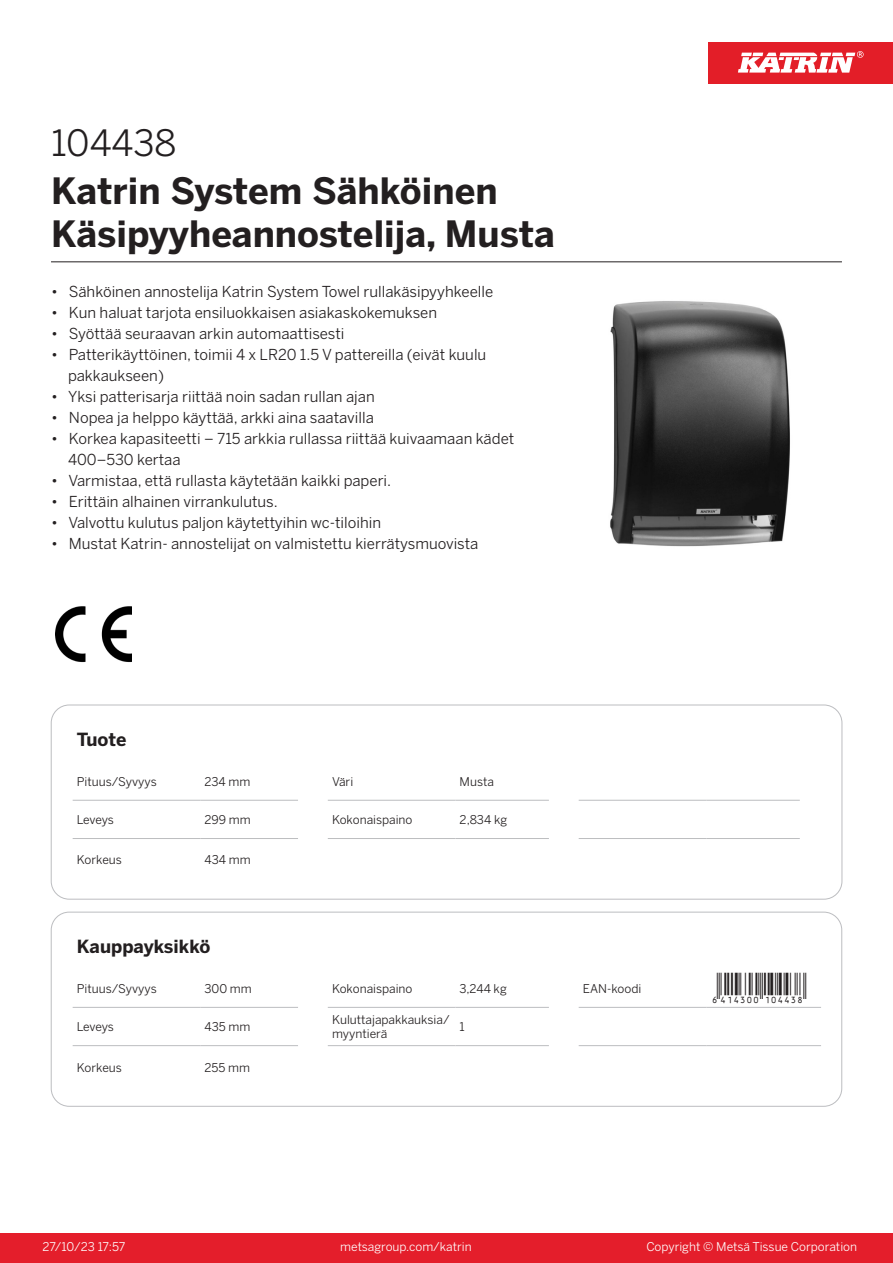
<style>
.page{position:relative;width:893px;height:1263px;background:#fff}
.page>*{position:absolute;margin:0;border:0;box-sizing:border-box;transform-origin:0 0}
.Product_Name{font:700 36px/43.2px "Benton Sans";color:#231f20}
.External_material_co{font:36px "Benton Sans";color:#231f20}
.T_EAN{font:30px "Viisas EAN Matala";color:#231f20}
.T_TableHeader{font:700 18px "Benton Sans";color:#231f20}
.MarketingBullets{font:15px/21px "Benton Sans";color:#231f20}
.T_TableBody{font:12px/14.4px "Benton Sans";color:#231f20}
.t1{font:12px "Benton Sans";color:#fff}
</style>
<div class="page">
<div style="left:0;top:1233px;width:893px;height:30px;background:#e41e2b"></div>
<div style="left:708px;top:43px;width:185px;height:41px;background:#e31e28"></div>
<svg style="left:738px;top:51px;width:126px;height:22px"></svg>
<hr style="left:73px;top:800px;width:127px;height:1px;background:#bcbdc0">
<hr style="left:200px;top:800px;width:98px;height:1px;background:#bcbdc0">
<hr style="left:328px;top:800px;width:127px;height:1px;background:#bcbdc0">
<hr style="left:455px;top:800px;width:94px;height:1px;background:#bcbdc0">
<hr style="left:579px;top:800px;width:127px;height:1px;background:#bcbdc0">
<hr style="left:706px;top:800px;width:94px;height:1px;background:#bcbdc0">
<hr style="left:73px;top:838px;width:127px;height:1px;background:#bcbdc0">
<hr style="left:200px;top:838px;width:98px;height:1px;background:#bcbdc0">
<hr style="left:328px;top:838px;width:127px;height:1px;background:#bcbdc0">
<hr style="left:455px;top:838px;width:94px;height:1px;background:#bcbdc0">
<hr style="left:579px;top:838px;width:127px;height:1px;background:#bcbdc0">
<hr style="left:706px;top:838px;width:94px;height:1px;background:#bcbdc0">
<div style="left:51px;top:705px;width:791px;height:194px;border:1px solid #bcbdc0;border-radius:18px"></div>
<hr style="left:73px;top:1007px;width:127px;height:1px;background:#bcbdc0">
<hr style="left:200px;top:1007px;width:98px;height:1px;background:#bcbdc0">
<hr style="left:328px;top:1007px;width:127px;height:1px;background:#bcbdc0">
<hr style="left:455px;top:1007px;width:94px;height:1px;background:#bcbdc0">
<hr style="left:579px;top:1007px;width:127px;height:1px;background:#bcbdc0">
<hr style="left:706px;top:1007px;width:115px;height:1px;background:#bcbdc0">
<hr style="left:73px;top:1045px;width:127px;height:1px;background:#bcbdc0">
<hr style="left:200px;top:1045px;width:98px;height:1px;background:#bcbdc0">
<hr style="left:328px;top:1045px;width:127px;height:1px;background:#bcbdc0">
<hr style="left:455px;top:1045px;width:94px;height:1px;background:#bcbdc0">
<hr style="left:579px;top:1045px;width:127px;height:1px;background:#bcbdc0">
<hr style="left:706px;top:1045px;width:115px;height:1px;background:#bcbdc0">
<div style="left:51px;top:912px;width:791px;height:194px;border:1px solid #bcbdc0;border-radius:18px"></div>
<img style="left:610px;top:301px;width:180px;height:246px">
<img style="left:55px;top:606px;width:77px;height:57px">
<hr style="left:51px;top:261px;width:791px;height:1px;background:#231f20">
<p class="External_material_co" style="left:51px;top:121px;width:127px">104438</p>
<p class="Product_Name" style="left:51px;top:170px;width:505px">Katrin System Sähköinen<br>Käsipyyheannostelija, Musta</p>
<p class="MarketingBullets" style="left:51px;top:281px;width:444px">• Sähköinen annostelija Katrin System Towel rullakäsipyyhkeelle</p>
<p class="MarketingBullets" style="left:51px;top:302px;width:388px">• Kun haluat tarjota ensiluokkaisen asiakaskokemuksen</p>
<p class="MarketingBullets" style="left:51px;top:323px;width:295px">• Syöttää seuraavan arkin automaattisesti</p>
<p class="MarketingBullets" style="left:68px;top:344px;width:420px;text-indent:-17px">• Patterikäyttöinen, toimii 4 x LR20 1.5 V pattereilla (eivät kuulu pakkaukseen)</p>
<p class="MarketingBullets" style="left:51px;top:386px;width:325px">• Yksi patterisarja riittää noin sadan rullan ajan</p>
<p class="MarketingBullets" style="left:51px;top:407px;width:324px">• Nopea ja helppo käyttää, arkki aina saatavilla</p>
<p class="MarketingBullets" style="left:68px;top:428px;width:448px;text-indent:-17px">• Korkea kapasiteetti – 715 arkkia rullassa riittää kuivaamaan kädet<br>400–530 kertaa</p>
<p class="MarketingBullets" style="left:51px;top:470px;width:342px">• Varmistaa, että rullasta käytetään kaikki paperi.</p>
<p class="MarketingBullets" style="left:51px;top:491px;width:228px">• Erittäin alhainen virrankulutus.</p>
<p class="MarketingBullets" style="left:51px;top:512px;width:332px">• Valvottu kulutus paljon käytettyihin wc-tiloihin</p>
<p class="MarketingBullets" style="left:51px;top:533px;width:429px">• Mustat Katrin- annostelijat on valmistettu kierrätysmuovista</p>
<p class="T_TableHeader" style="left:77px;top:728px;width:51px">Tuote</p>
<p class="T_TableBody" style="left:77px;top:774px;width:81px">Pituus/Syvyys</p>
<p class="T_TableBody" style="left:204px;top:774px;width:48px">234 mm</p>
<p class="T_TableBody" style="left:332px;top:774px;width:23px">Väri</p>
<p class="T_TableBody" style="left:460px;top:774px;width:36px">Musta</p>
<p class="T_TableBody" style="left:77px;top:812px;width:39px">Leveys</p>
<p class="T_TableBody" style="left:204px;top:812px;width:48px">299 mm</p>
<p class="T_TableBody" style="left:332px;top:812px;width:82px">Kokonaispaino</p>
<p class="T_TableBody" style="left:460px;top:812px;width:49px">2,834 kg</p>
<p class="T_TableBody" style="left:77px;top:853px;width:47px">Korkeus</p>
<p class="T_TableBody" style="left:204px;top:853px;width:48px">434 mm</p>
<p class="T_TableHeader" style="left:77px;top:936px;width:135px">Kauppayksikkö</p>
<p class="T_TableBody" style="left:77px;top:981px;width:81px">Pituus/Syvyys</p>
<p class="T_TableBody" style="left:204px;top:981px;width:49px">300 mm</p>
<p class="T_TableBody" style="left:332px;top:981px;width:82px">Kokonaispaino</p>
<p class="T_TableBody" style="left:460px;top:981px;width:49px">3,244 kg</p>
<p class="T_TableBody" style="left:583px;top:981px;width:60px">EAN-koodi</p>
<p class="T_EAN" style="left:710px;top:973px;width:97px">*6414300104438*</p>
<p class="T_TableBody" style="left:77px;top:1020px;width:39px">Leveys</p>
<p class="T_TableBody" style="left:204px;top:1020px;width:47px">435 mm</p>
<p class="T_TableBody" style="left:332px;top:1012px;width:119px">Kuluttajapakkauksia/ myyntierä</p>
<p class="T_TableBody" style="left:460px;top:1020px;width:7px">1</p>
<p class="T_TableBody" style="left:77px;top:1060px;width:47px">Korkeus</p>
<p class="T_TableBody" style="left:204px;top:1060px;width:47px">255 mm</p>
<p class="t1" style="left:43px;top:1239px;width:84px">27/10/23 17:57</p>
<p class="t1" style="left:340px;top:1239px;width:133px">metsagroup.com/katrin</p>
<p class="t1" style="left:646px;top:1239px;width:212px">Copyright © Metsä Tissue Corporation</p>
</div>
